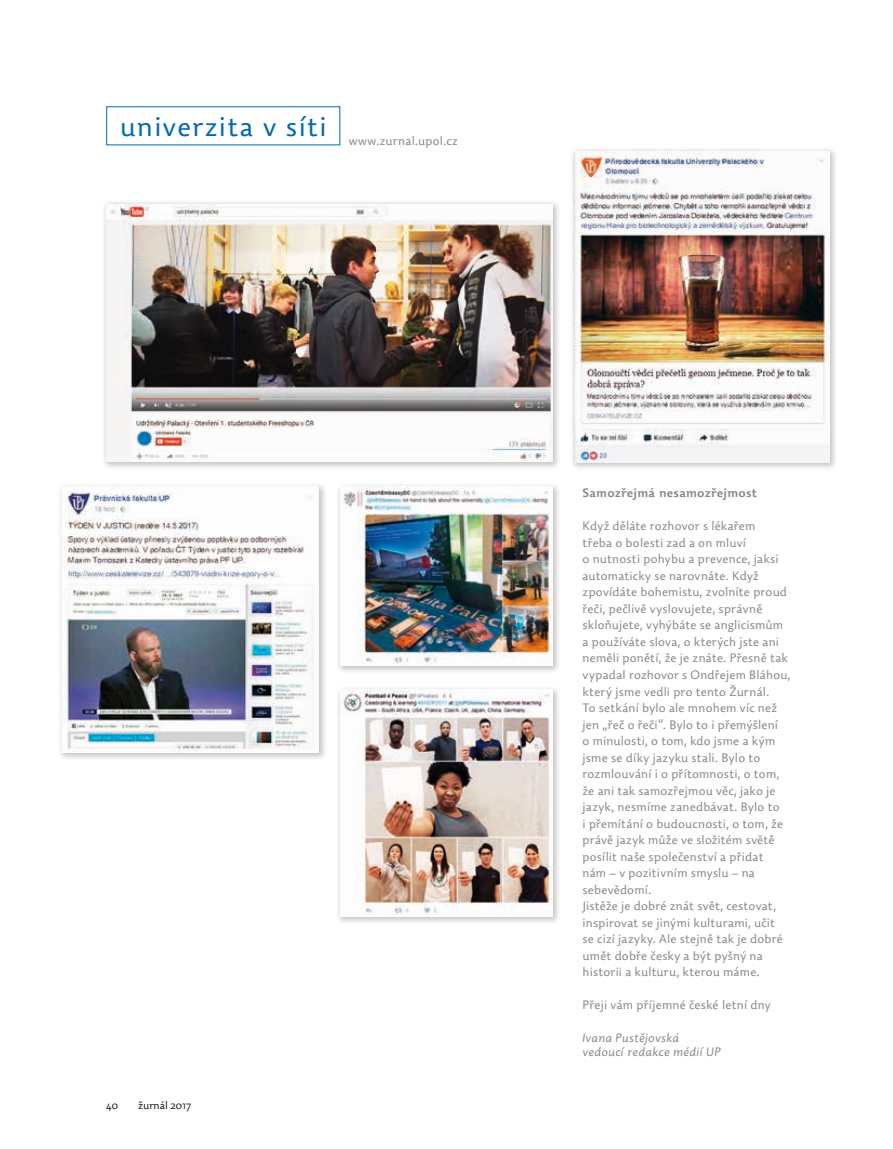
<style>
.page{position:relative;width:893px;height:1149px;background:#fff}
.page>*{position:absolute;margin:0;border:0;box-sizing:border-box;transform-origin:0 0}
.t1{font:300 27px "Dederon SLOT";letter-spacing:.05em;color:#006cac}
.t2{font:300 12px/16.5px "Dederon SLOT";letter-spacing:.015em;color:#87888a}
.t3{font:italic 300 12px/13.5px "Dederon SLOT";letter-spacing:.015em;color:#87888a}
.t4{font:600 12px "Dederon SLOT";letter-spacing:.015em;color:#87888a}
.t5{font:300 10.5px "Dederon SLOT";color:#1a171c}
</style>
<div class="page">
<div style="left:336px;top:685px;width:225px;height:239px;background:#1a171c;opacity:.25"></div>
<img style="left:340px;top:689px;width:213px;height:226px">
<div style="left:102px;top:200px;width:459px;height:270px;background:#1a171c;opacity:.25"></div>
<img style="left:106px;top:204px;width:447px;height:258px">
<div style="left:336px;top:482px;width:225px;height:192px;background:#1a171c;opacity:.25"></div>
<img style="left:340px;top:486px;width:213px;height:179px">
<div style="left:570px;top:146px;width:268px;height:324px;background:#1a171c;opacity:.25"></div>
<img style="left:574px;top:151px;width:255px;height:311px">
<div style="left:57px;top:482px;width:271px;height:279px;background:#1a171c;opacity:.25"></div>
<img style="left:62px;top:486px;width:257px;height:266px">
<h1 class="t1" style="left:120px;top:111px;width:208px">univerzita v síti</h1>
<p class="t2" style="left:349px;top:133px;width:111px">www.zurnal.upol.cz</p>
<p class="t5" style="left:106px;top:1098px;width:13px">40</p>
<p class="t5" style="left:138px;top:1098px;width:55px">žurnál 2017</p>
<p class="t4" style="left:583px;top:485px;width:176px">Samozřejmá nesamozřejmost</p>
<p class="t2" style="left:583px;top:518px;width:210px">Když děláte rozhovor s lékařem<br>třeba o bolesti zad a on mluví<br>o nutnosti pohybu a prevence, jaksi automaticky se narovnáte. Když zpovídáte bohemistu, zvolníte proud řeči, pečlivě vyslovujete, správně skloňujete, vyhýbáte se anglicismům a používáte slova, o kterých jste ani neměli ponětí, že je znáte. Přesně tak vypadal rozhovor s Ondřejem Bláhou, který jsme vedli pro tento Žurnál.<br>To setkání bylo ale mnohem víc než jen „řeč o řeči“. Bylo to i přemýšlení<br>o minulosti, o tom, kdo jsme a kým jsme se díky jazyku stali. Bylo to rozmlouvání i o přítomnosti, o tom, že ani tak samozřejmou věc, jako je jazyk, nesmíme zanedbávat. Bylo to<br>i přemítání o budoucnosti, o tom, že právě jazyk může ve složitém světě posílit naše společenství a přidat<br>nám – v pozitivním smyslu – na sebevědomí.<br>Jistěže je dobré znát svět, cestovat, inspirovat se jinými kulturami, učit<br>se cizí jazyky. Ale stejně tak je dobré umět dobře česky a být pyšný na historii a kulturu, kterou máme.</p>
<p class="t2" style="left:583px;top:996px;width:190px">Přeji vám příjemné české letní dny</p>
<p class="t3" style="left:583px;top:1031px;width:140px">Ivana Pustějovská vedoucí redakce médií UP</p>
</div>
